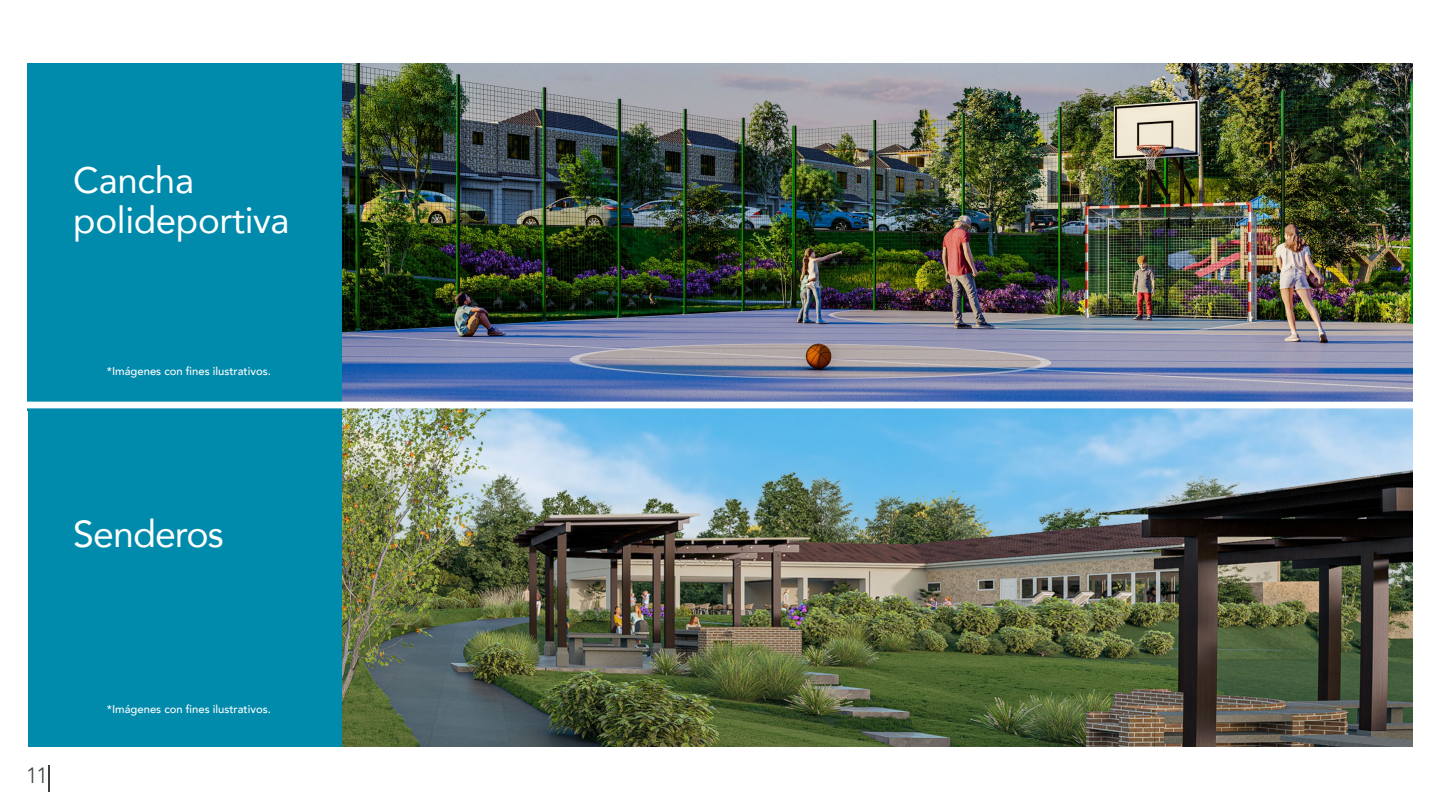
<style>
.page{position:relative;width:1440px;height:810px;background:#fff}
.page>*{position:absolute;margin:0;border:0;box-sizing:border-box;transform-origin:0 0}
.t1{font:37.5px "Avenir";letter-spacing:-.025em;color:#fff}
.t2{font:36.75px/39.8px "Avenir";letter-spacing:-.01em;color:#fff}
.t3{font:300 22.12px "Avenir";color:#3b4544}
.t4{font:500 11.25px "Avenir";color:#fff}
</style>
<div class="page">
<svg style="left:48px;top:765px;width:1px;height:27px"></svg>
<div style="left:28px;top:410px;width:316px;height:337px;background:#008aab"></div>
<div style="left:27px;top:63px;width:315px;height:347px;background:#008aab"></div>
<img style="left:342px;top:63px;width:1071px;height:684px">
<div style="left:18px;top:402px;width:1395px;height:6px;background:#fff"></div>
<h2 class="t2" style="left:73px;top:160px;width:218px">Cancha polideportiva</h2>
<p class="t4" style="left:107px;top:362px;width:166px">*Imágenes con fines ilustrativos.</p>
<h1 class="t1" style="left:73px;top:504px;width:152px">Senderos</h1>
<h3 class="t3" style="left:26px;top:762px;width:24px">11</h3>
<p class="t4" style="left:107px;top:700px;width:166px">*Imágenes con fines ilustrativos.</p>
</div>
